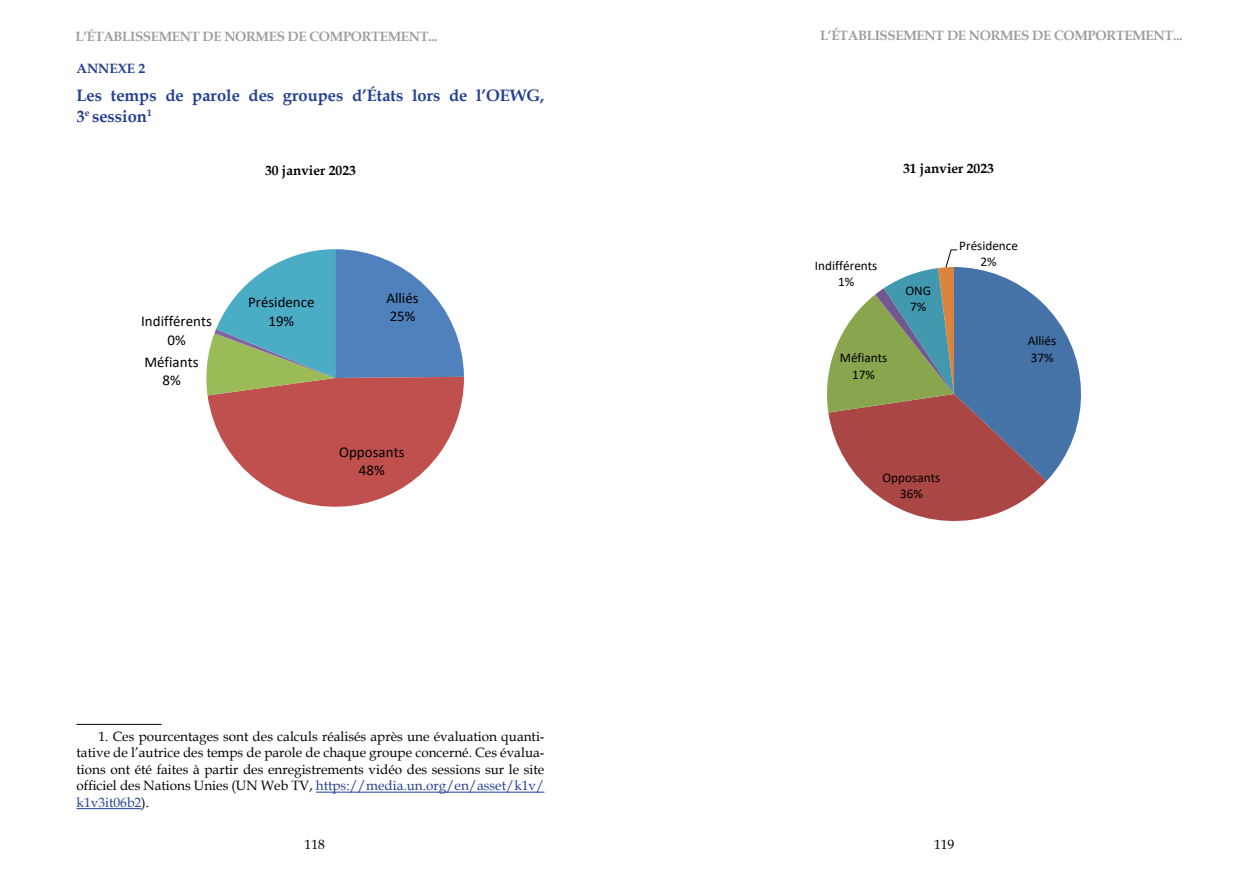
<style>
.page{position:relative;width:1259px;height:893px;background:#fff}
.page>*{position:absolute;margin:0;border:0;box-sizing:border-box;transform-origin:0 0}
.t1{font:700 16.5px/20.2px "Book Antiqua";color:#233f93}
.t2{font:15px/18.3px "Calibri";color:#000;text-align:center}
.t3{font:13.5px/16.5px "Book Antiqua";color:#000;text-align:justify}
.t4{font:700 13.5px "Book Antiqua";letter-spacing:-.025em;color:#9d9d9c}
.t5{font:700 13.5px "Book Antiqua";color:#000}
.t6{font:700 13.5px "Book Antiqua";color:#233f93}
.t7{font:13.2px/16.2px "Calibri";color:#000;text-align:center}
.s1{color:#233f93}
</style>
<div class="page">
<svg style="left:206px;top:249px;width:258px;height:258px"></svg>
<hr style="left:77px;top:724px;width:85px;height:1px;background:#000">
<hr style="left:316px;top:792px;width:228px;height:1px;background:#233f93">
<hr style="left:77px;top:808px;width:64px;height:1px;background:#233f93">
<svg style="left:827px;top:249px;width:254px;height:273px"></svg>
<p class="t4" style="left:75px;top:27px;width:364px">L’ÉTABLISSEMENT DE NORMES DE COMPORTEMENT...</p>
<p class="t4" style="left:820px;top:26px;width:364px">L’ÉTABLISSEMENT DE NORMES DE COMPORTEMENT...</p>
<p class="t6" style="left:77px;top:59px;width:70px">ANNEXE 2</p>
<p class="t1" style="left:77px;top:86px;width:469px">Les temps de parole des groupes d’États lors de l’OEWG,<br>3<sup>e</sup> session<sup>1</sup></p>
<p class="t5" style="left:265px;top:161px;width:92px">30 janvier 2023</p>
<p class="t2" style="left:141px;top:312px;width:72px">Indifférents<br>0%</p>
<p class="t2" style="left:144px;top:352px;width:56px">Méfiants<br>8%</p>
<p class="t2" style="left:248px;top:293px;width:68px">Présidence<br>19%</p>
<p class="t2" style="left:386px;top:288px;width:34px;text-align:left">Alliés<br>25%</p>
<p class="t2" style="left:339px;top:442px;width:67px">Opposants<br>48%</p>
<p class="t5" style="left:903px;top:159px;width:92px">31 janvier 2023</p>
<p class="t7" style="left:815px;top:257px;width:64px">Indifférents<br>1%</p>
<p class="t7" style="left:839px;top:349px;width:49px">Méfiants<br>17%</p>
<p class="t7" style="left:905px;top:282px;width:27px">ONG<br>7%</p>
<p class="t7" style="left:959px;top:237px;width:60px">Présidence<br>2%</p>
<p class="t7" style="left:1028px;top:333px;width:30px;text-align:left">Alliés<br>37%</p>
<p class="t7" style="left:882px;top:469px;width:59px">Opposants<br>36%</p>
<p class="t3" style="left:77px;top:728px;width:469px;text-indent:22px">1. Ces pourcentages sont des calculs réalisés après une évaluation quanti&shy;tative de l’autrice des temps de parole de chaque groupe concerné. Ces évalua&shy;tions ont été faites à partir des enregistrements vidéo des sessions sur le site officiel des Nations Unies (UN Web TV, <span class="s1">https://media.un.org/en/asset/k1v/ k1v3it06b2</span>).</p>
<p class="t3" style="left:305px;top:835px;width:22px">118</p>
<p class="t3" style="left:934px;top:835px;width:22px">119</p>
</div>
